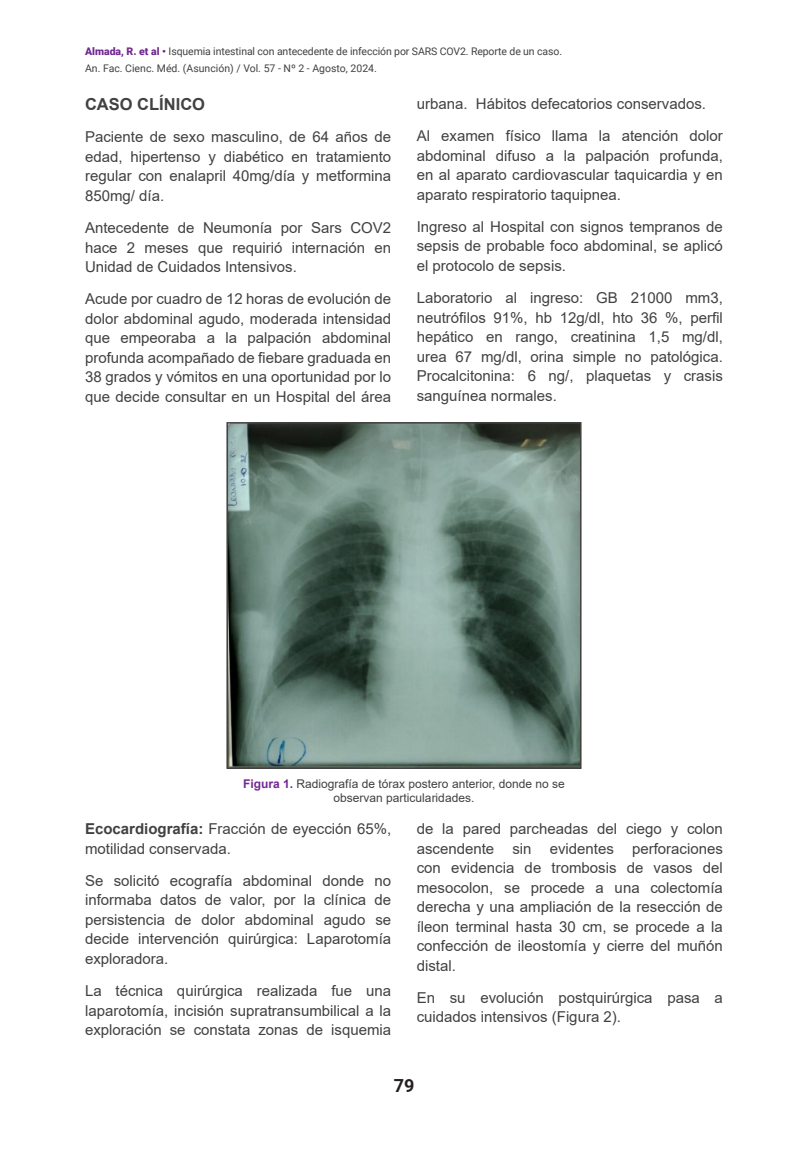
<style>
.page{position:relative;width:808px;height:1149px;background:#fff}
.page>*{position:absolute;margin:0;border:0;box-sizing:border-box;transform-origin:0 0}
.t1{font:700 18px "Roboto";color:#231f20}
.t2{font:700 16.5px "Arial";color:#414141}
.t3{font:15px/19.5px "Arial";color:#414141;text-align:justify}
.t4{font:12px/13.5px "Arial";color:#414141;text-align:center}
.t5{font:10.5px "Roboto";letter-spacing:-.01em;color:#414141}
.s1{font-weight:900;color:#712991}
.s2{font-weight:700;color:#712991}
.s3{font-weight:700}
</style>
<div class="page">
<img style="left:229px;top:425px;width:349px;height:340px">
<div style="left:226px;top:422px;width:355px;height:346px;border:2px solid #414141"></div>
<p class="t5" style="left:85px;top:44px;width:478px"><span class="s1">Almada, R. et al •</span> Isquemia intestinal con antecedente de infección por SARS COV2. Reporte de un caso.</p>
<p class="t5" style="left:85px;top:61px;width:293px">An. Fac. Cienc. Méd. (Asunción) / Vol. 57 - Nº 2 - Agosto, 2024.</p>
<p class="t3" style="left:417px;top:94px;width:291px">urbana. Hábitos defecatorios conservados.</p>
<p class="t3" style="left:417px;top:126px;width:308px">Al examen físico llama la atención dolor abdominal difuso a la palpación profunda, en al aparato cardiovascular taquicardia y en aparato respiratorio taquipnea.</p>
<p class="t3" style="left:417px;top:217px;width:308px">Ingreso al Hospital con signos tempranos de sepsis de probable foco abdominal, se aplicó el protocolo de sepsis.</p>
<p class="t3" style="left:417px;top:288px;width:308px">Laboratorio al ingreso: GB 21000 mm3, neutrófilos 91%, hb 12g/dl, hto 36 %, perfil hepático en rango, creatinina 1,5 mg/dl, urea 67 mg/dl, orina simple no patológica.<br>Procalcitonina: 6 ng/, plaquetas y crasis sanguínea normales.</p>
<p class="t2" style="left:85px;top:92px;width:122px">CASO CLÍNICO</p>
<p class="t3" style="left:85px;top:127px;width:308px">Paciente de sexo masculino, de 64 años de edad, hipertenso y diabético en tratamiento regular con enalapril 40mg/día y metformina 850mg/ día.</p>
<p class="t3" style="left:85px;top:218px;width:308px">Antecedente de Neumonía por Sars COV2 hace 2 meses que requirió internación en Unidad de Cuidados Intensivos.</p>
<p class="t3" style="left:85px;top:289px;width:308px">Acude por cuadro de 12 horas de evolución de dolor abdominal agudo, moderada intensidad que empeoraba a la palpación abdominal profunda acompañado de fiebare graduada en 38 grados y vómitos en una oportunidad por lo que decide consultar en un Hospital del área</p>
<p class="t4" style="left:243px;top:777px;width:323px"><span class="s2">Figura 1.</span> Radiografía de tórax postero anterior, donde no se observan particularidades.</p>
<p class="t3" style="left:85px;top:818px;width:308px"><span class="s3">Ecocardiografía:</span> Fracción de eyección 65%, motilidad conservada.</p>
<p class="t3" style="left:85px;top:870px;width:308px">Se solicitó ecografía abdominal donde no informaba datos de valor, por la clínica de persistencia de dolor abdominal agudo se decide intervención quirúrgica: Laparotomía exploradora.</p>
<p class="t3" style="left:85px;top:980px;width:308px">La técnica quirúrgica realizada fue una laparotomía, incisión supratransumbilical a la exploración se constata zonas de isquemia</p>
<p class="t3" style="left:417px;top:818px;width:308px">de la pared parcheadas del ciego y colon ascendente sin evidentes perforaciones con evidencia de trombosis de vasos del mesocolon, se procede a una colectomía derecha y una ampliación de la resección de íleon terminal hasta 30 cm, se procede a la confección de ileostomía y cierre del muñón distal.</p>
<p class="t3" style="left:417px;top:987px;width:308px">En su evolución postquirúrgica pasa a cuidados intensivos (Figura 2).</p>
<p class="t1" style="left:394px;top:1072px;width:22px">79</p>
</div>
